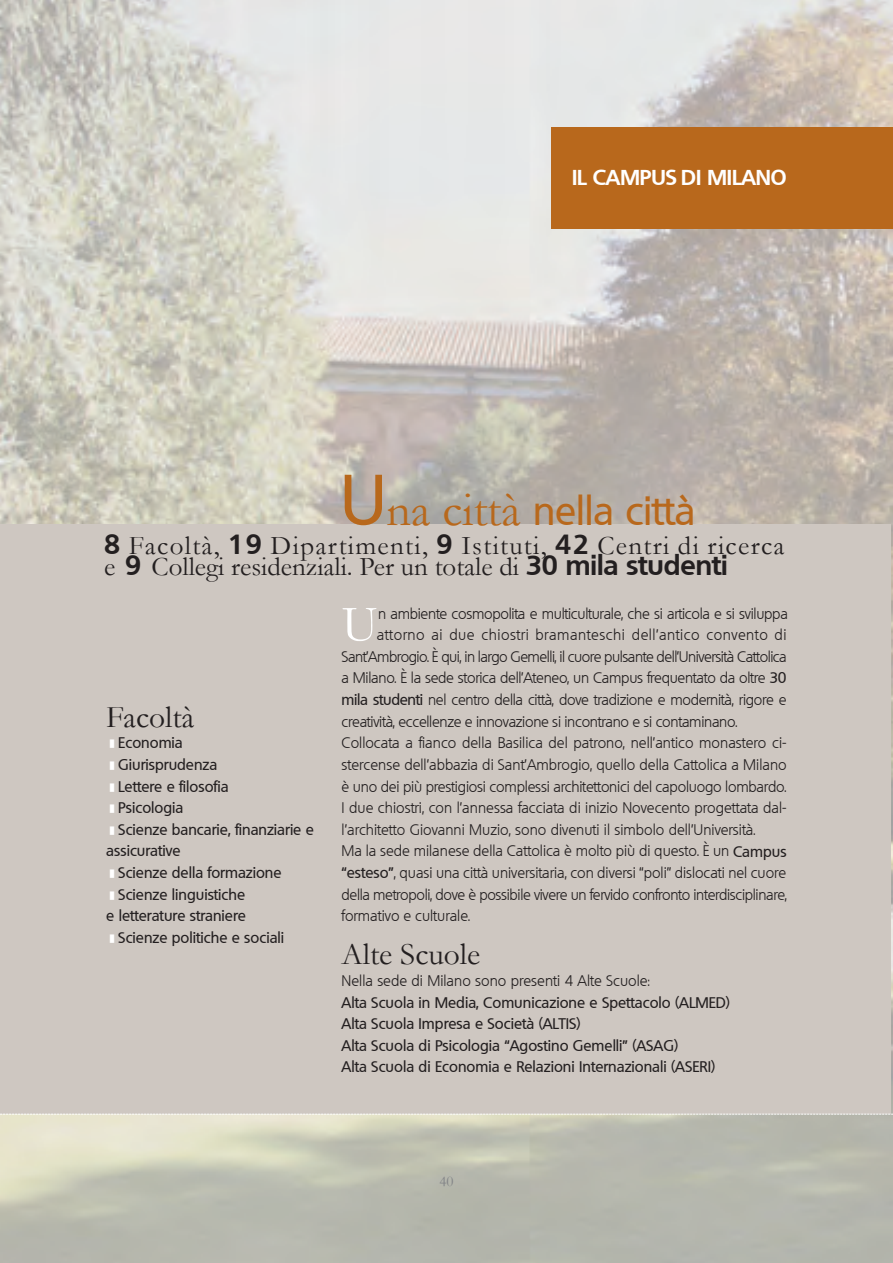
<style>
.page{position:relative;width:893px;height:1263px;background:#fff}
.page>*{position:absolute;margin:0;border:0;box-sizing:border-box;transform-origin:0 0}
.t1{font:51.45px "Garamond";color:#fff}
.t2{font:500 39px "Quebec";color:#b8681c}
.t3{font:31.5px "Garamond";color:#231f20}
.t4{font:27px/21.6px "Garamond";letter-spacing:.05em;color:#231f20}
.t5{font:700 21px "Quebec";color:#fff}
.t6{font:300 15px "Quebec";letter-spacing:-.005em;color:#231f20}
.t7{font:500 15px/21.6px "Quebec";color:#231f20}
.t8{font:300 15px "Quebec";letter-spacing:-.035em;color:#231f20}
.t9{font:300 15px "Quebec";letter-spacing:-.025em;color:#231f20}
.t10{font:300 15px "Quebec";letter-spacing:.03em;color:#231f20}
.t11{font:15px "Garamond";color:#808285}
.s1{font-size:69px}
.s2{font-family:"Garamond";font-weight:400;font-size:48px}
.s3{font-family:"Quebec";font-weight:700}
.s4{font-family:"MS Gothic";font-weight:400;font-size:12px;color:#fff}
.s5{font-weight:500}
</style>
<div class="page">
<img style="left:0;top:0;width:893px;height:1263px">
<div style="left:0;top:525px;width:891px;height:589px;background:#cec7c1"></div>
<svg style="left:0;top:1114px;width:893px;height:1px"></svg>
<div style="left:551px;top:128px;width:342px;height:101px;background:#b8681c"></div>
<h3 class="t5" style="left:572px;top:163px;width:216px">IL CAMPUS DI MILANO</h3>
<h2 class="t2" style="left:340px;top:485px;width:356px"><span class="s1">U</span><span class="s2">na città</span> nella città</h2>
<h3 class="t4" style="left:104px;top:535px;width:682px"><span class="s3">8</span> Facoltà, <span class="s3">19</span> Dipartimenti, <span class="s3">9</span> Istituti, <span class="s3">42</span> Centri di ricerca e <span class="s3">9</span> Collegi residenziali. Per un totale di <span class="s3">30 MILA STUDENTI</span></h3>
<h3 class="t3" style="left:106px;top:699px;width:90px">Facoltà</h3>
<p class="t7" style="left:106px;top:732px;width:209px"><span class="s4">❚</span>Economia<br><span class="s4">❚</span>Giurisprudenza<br><span class="s4">❚</span>Lettere e filosofia<br><span class="s4">❚</span>Psicologia<br><span class="s4">❚</span>Scienze bancarie, finanziarie e assicurative<br><span class="s4">❚</span>Scienze della formazione <span class="s4">❚</span>Scienze linguistiche<br>e letterature straniere<br><span class="s4">❚</span>Scienze politiche e sociali</p>
<h1 class="t1" style="left:342px;top:596px;width:38px">U</h1>
<p class="t6" style="left:378px;top:604px;width:411px">n ambiente cosmopolita e multiculturale, che si articola e si sviluppa</p>
<p class="t10" style="left:377px;top:625px;width:411px">attorno ai due chiostri bramanteschi dell’antico convento di</p>
<p class="t8" style="left:342px;top:647px;width:447px">Sant’Ambrogio. È qui, in largo Gemelli, il cuore pulsante dell’Università Cattolica</p>
<p class="t6" style="left:342px;top:668px;width:447px">a Milano. È la sede storica dell’Ateneo, un Campus frequentato da oltre <span class="s5">30</span></p>
<p class="t6" style="left:342px;top:690px;width:447px"><span class="s5">mila studenti</span> nel centro della città, dove tradizione e modernità, rigore e</p>
<p class="t6" style="left:342px;top:712px;width:397px">creatività, eccellenze e innovazione si incontrano e si contaminano.</p>
<p class="t6" style="left:342px;top:733px;width:446px">Collocata a fianco della Basilica del patrono, nell’antico monastero ci-</p>
<p class="t6" style="left:342px;top:755px;width:447px">stercense dell’abbazia di Sant’Ambrogio, quello della Cattolica a Milano</p>
<p class="t6" style="left:342px;top:776px;width:446px">è uno dei più prestigiosi complessi architettonici del capoluogo lombardo.</p>
<p class="t6" style="left:342px;top:798px;width:447px">I due chiostri, con l’annessa facciata di inizio Novecento progettata dal-</p>
<p class="t6" style="left:342px;top:820px;width:415px">l’architetto Giovanni Muzio, sono divenuti il simbolo dell’Università.</p>
<p class="t6" style="left:342px;top:841px;width:447px">Ma la sede milanese della Cattolica è molto più di questo. È un <span class="s5">Campus</span></p>
<p class="t6" style="left:342px;top:863px;width:446px"><span class="s5">“esteso”</span>, quasi una città universitaria, con diversi “poli” dislocati nel cuore</p>
<p class="t9" style="left:342px;top:884px;width:447px">della metropoli, dove è possibile vivere un fervido confronto interdisciplinare,</p>
<p class="t6" style="left:342px;top:906px;width:130px">formativo e culturale.</p>
<h3 class="t3" style="left:342px;top:937px;width:140px">Alte Scuole</h3>
<p class="t6" style="left:342px;top:971px;width:310px">Nella sede di Milano sono presenti 4 Alte Scuole:</p>
<p class="t7" style="left:342px;top:991px;width:390px">Alta Scuola in Media, Comunicazione e Spettacolo (ALMED)<br>Alta Scuola Impresa e Società (ALTIS)<br>Alta Scuola di Psicologia “Agostino Gemelli” (ASAG)<br>Alta Scuola di Economia e Relazioni Internazionali (ASERI)</p>
<p class="t11" style="left:439px;top:1173px;width:16px">40</p>
</div>
